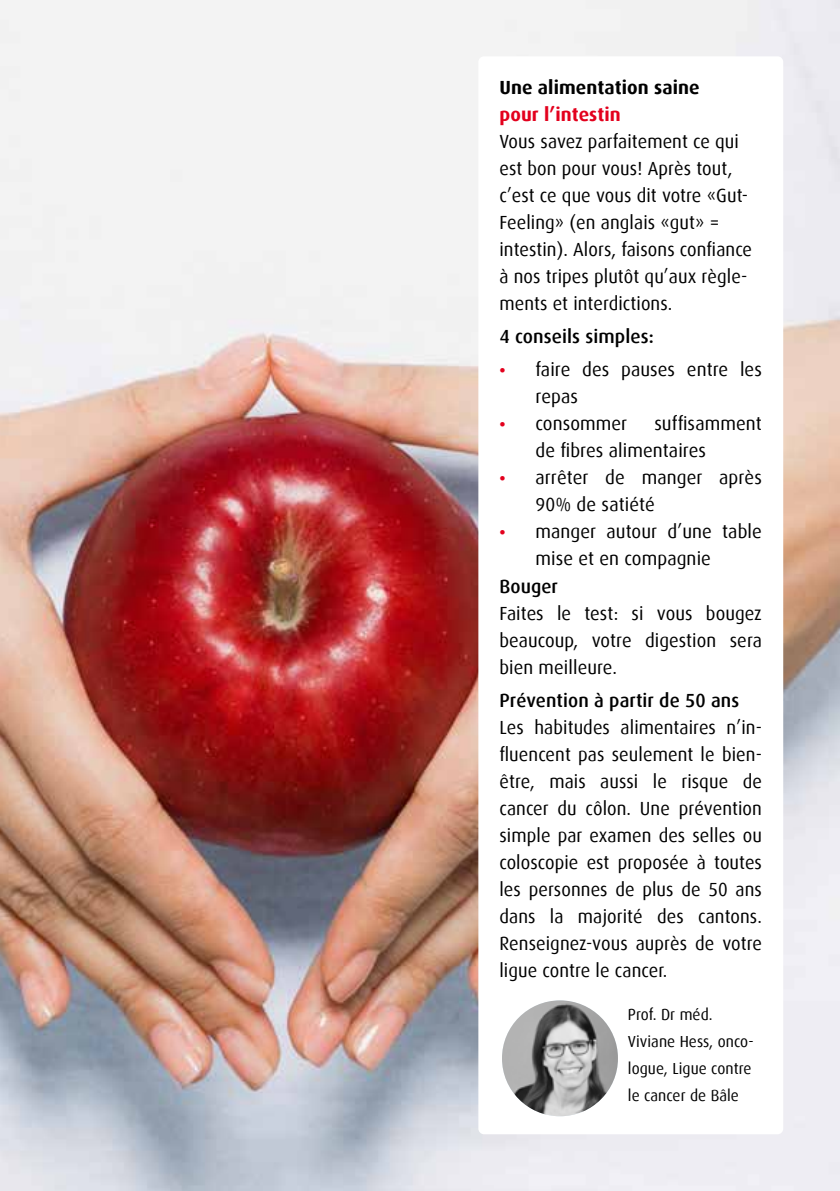
<style>
.page{position:relative;width:840px;height:1191px;background:#fff}
.page>*{position:absolute;margin:0;border:0;box-sizing:border-box;transform-origin:0 0}
.t1{font:19px/27px "Dax";letter-spacing:.005em;color:#000;scale:.96 1}
.t2{font:19px/27px "Dax";letter-spacing:.005em;color:#000}
.t3{font:500 19px "Dax";letter-spacing:.005em;color:#000}
.t4{font:700 19px "Dax";letter-spacing:.005em;color:#000}
.t5{font:700 19px "Dax";letter-spacing:.005em;color:#e3001d}
.t6{font:16px/27px "Dax";letter-spacing:.005em;color:#000;scale:.96 1}
.s1{font-weight:700;font-size:16px;color:#e3001d}
</style>
<div class="page">
<img style="left:0;top:0;width:839px;height:1191px">
<div style="left:478px;top:56px;width:304px;height:1078px;background:#fff;border-radius:6px"></div>
<img style="left:501px;top:1000px;width:116px;height:116px;border-radius:58px">
<p class="t4" style="left:499px;top:77px;width:202px">Une alimentation saine</p>
<p class="t5" style="left:499px;top:104px;width:123px">pour l’intestin</p>
<p class="t1" style="left:499px;top:128px;width:264px">Vous savez parfaitement ce qui est bon pour vous! Après tout, c’est ce que vous dit votre «Gut-<br>Feeling» (en anglais «gut» = intestin). Alors, faisons confiance à nos tripes plutôt qu’aux règle&shy;ments et interdictions.</p>
<p class="t3" style="left:499px;top:326px;width:156px">4 conseils simples:</p>
<p class="t2" style="left:535px;top:356px;width:228px;text-indent:-36px"><span class="s1">•</span> faire des pauses entre les repas</p>
<p class="t2" style="left:499px;top:410px;width:129px"><span class="s1">•</span> consommer</p>
<p class="t2" style="left:535px;top:410px;width:228px;text-indent:119px">suffisamment de fibres alimentaires</p>
<p class="t2" style="left:535px;top:464px;width:228px;text-indent:-36px"><span class="s1">•</span> arrêter de manger après<br>90% de satiété</p>
<p class="t2" style="left:535px;top:518px;width:228px;text-indent:-36px"><span class="s1">•</span> manger autour d’une table mise et en compagnie</p>
<p class="t3" style="left:499px;top:576px;width:60px">Bouger</p>
<p class="t2" style="left:499px;top:600px;width:264px;text-align:justify">Faites le test: si vous bougez beaucoup, votre digestion sera bien meilleure.</p>
<p class="t3" style="left:499px;top:690px;width:241px">Prévention à partir de 50 ans</p>
<p class="t1" style="left:499px;top:714px;width:275px;text-align:justify">Les habitudes alimentaires n’in&shy;fluencent pas seulement le bien&shy;être, mais aussi le risque de cancer du côlon. Une prévention simple par examen des selles ou coloscopie est proposée à toutes les personnes de plus de 50 ans dans la majorité des cantons.<br>Renseignez-vous auprès de votre ligue contre le cancer.</p>
<p class="t6" style="left:627px;top:1001px;width:132px">Prof. Dr méd.<br>Viviane Hess, onco&shy;logue, Ligue contre le cancer de Bâle</p>
</div>
